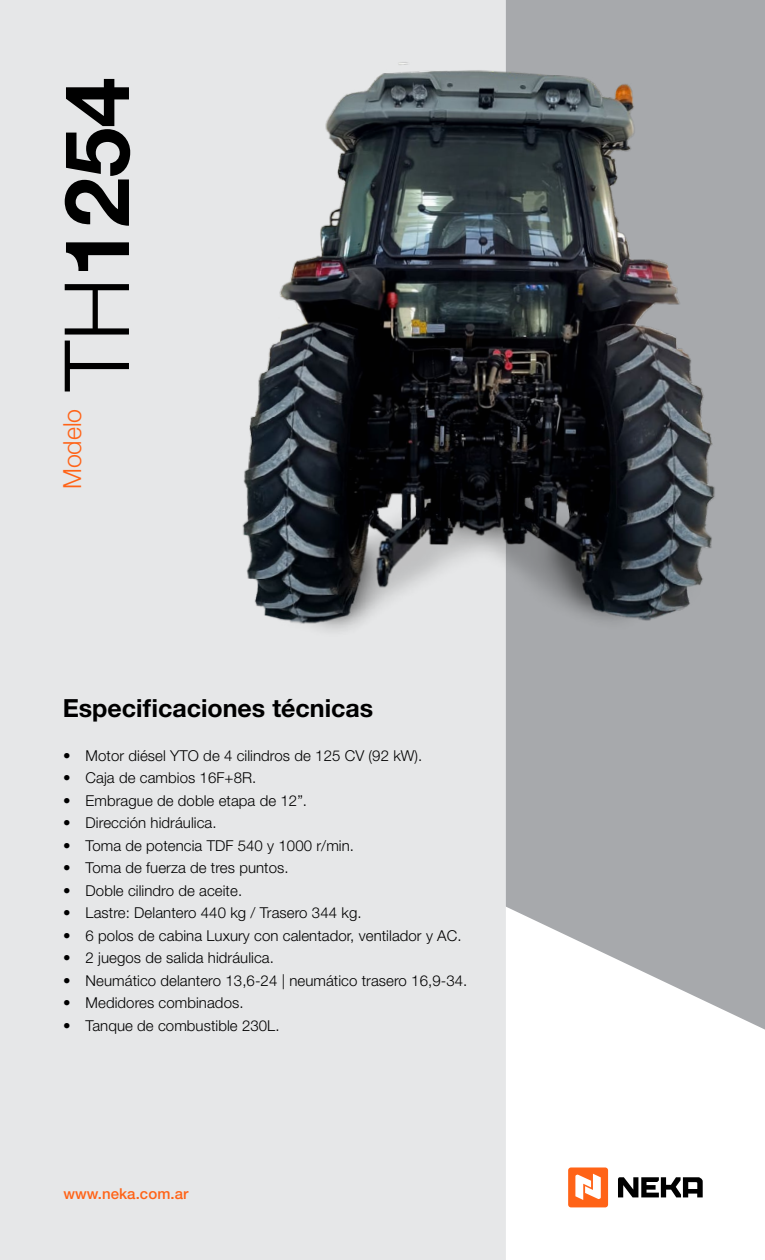
<style>
.page{position:relative;width:765px;height:1260px;background:#fff}
.page>*{position:absolute;margin:0;border:0;box-sizing:border-box;transform-origin:0 0}
.t1{font:700 90px "Helvetica Neue LT Std";color:#000}
.t2{font:700 25px "Helvetica Neue LT Std";color:#000}
.t3{font:300 25px "Helvetica Neue LT Std";color:#ff6317}
.t4{font:300 15px "Helvetica Neue LT Std";letter-spacing:.005em;color:#000}
.t5{font:500 15px "Helvetica Neue LT Std";letter-spacing:.005em;color:#ff6317}
.s1{font-weight:300}
</style>
<div class="page">
<svg style="left:506px;top:656px;width:259px;height:374px;fill:#a7a9ac"></svg>
<div style="left:0;top:0;width:506px;height:1260px;background:#e6e7e8"></div>
<svg style="left:568px;top:1167px;width:40px;height:40px"></svg>
<svg style="left:618px;top:1177px;width:85px;height:20px"></svg>
<img style="left:117px;top:0;width:648px;height:656px">
<h1 class="t1" style="left:41px;top:391px;width:315px;rotate:-90deg"><span class="s1">TH</span>1254</h1>
<h2 class="t3" style="left:57px;top:489px;width:82px;rotate:-90deg">Modelo</h2>
<h2 class="t2" style="left:63px;top:692px;width:312px">Especificaciones técnicas</h2>
<p class="t4" style="left:63px;top:746px;width:361px">• Motor diésel YTO de 4 cilindros de 125 CV (92 kW).</p>
<p class="t4" style="left:63px;top:769px;width:195px">• Caja de cambios 16F+8R.</p>
<p class="t4" style="left:63px;top:791px;width:246px">• Embrague de doble etapa de 12”.</p>
<p class="t4" style="left:63px;top:814px;width:155px">• Dirección hidráulica.</p>
<p class="t4" style="left:63px;top:836px;width:292px">• Toma de potencia TDF 540 y 1000 r/min.</p>
<p class="t4" style="left:63px;top:859px;width:227px">• Toma de fuerza de tres puntos.</p>
<p class="t4" style="left:63px;top:881px;width:181px">• Doble cilindro de aceite.</p>
<p class="t4" style="left:63px;top:904px;width:300px">• Lastre: Delantero 440 kg / Trasero 344 kg.</p>
<p class="t4" style="left:63px;top:926px;width:400px">• 6 polos de cabina Luxury con calentador, ventilador y AC.</p>
<p class="t4" style="left:63px;top:949px;width:212px">• 2 juegos de salida hidráulica.</p>
<p class="t4" style="left:63px;top:971px;width:406px">• Neumático delantero 13,6-24 | neumático trasero 16,9-34.</p>
<p class="t4" style="left:63px;top:994px;width:182px">• Medidores combinados.</p>
<p class="t4" style="left:63px;top:1016px;width:218px">• Tanque de combustible 230L.</p>
<p class="t5" style="left:63px;top:1184px;width:126px">www.neka.com.ar</p>
</div>
